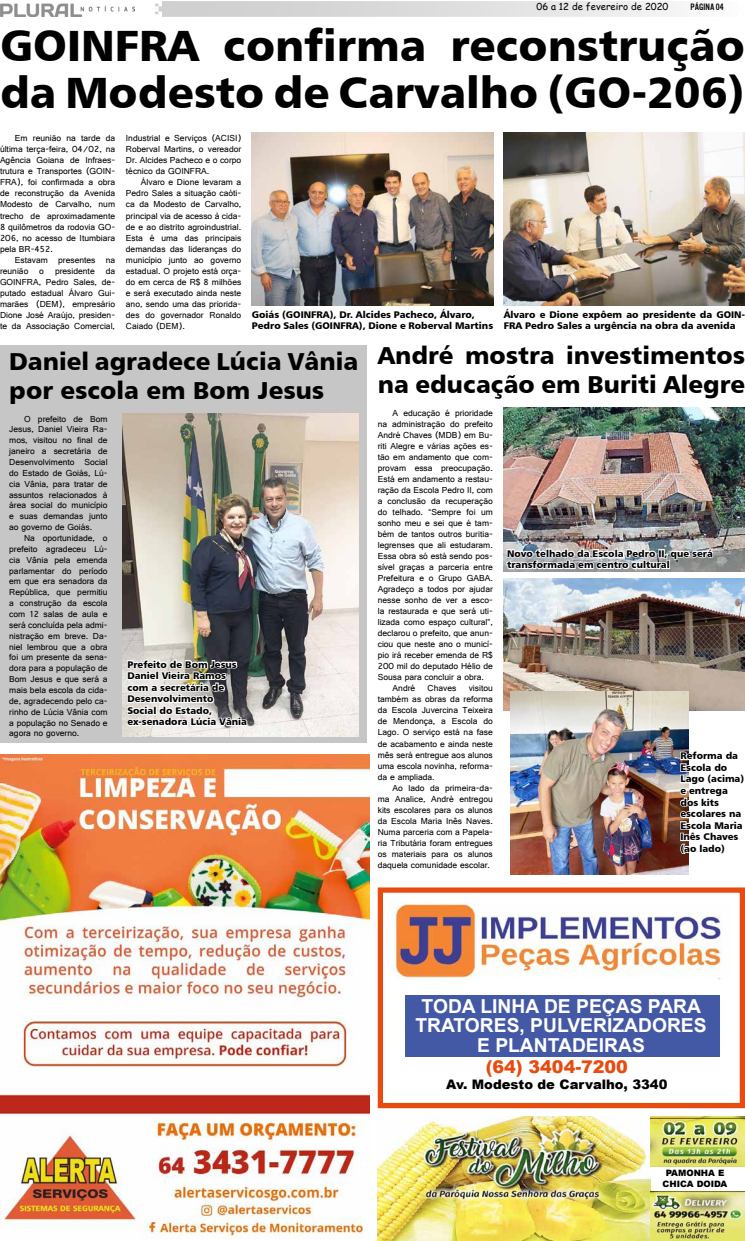
<style>
.page{position:relative;width:745px;height:1241px;background:#fff}
.page>*{position:absolute;margin:0;border:0;box-sizing:border-box;transform-origin:0 0}
.t1{font:43.75px/47.2px "Humanist 777 BT Black B";color:#000}
.t2{font:24.5px/28.9px "Humanist 777 BT Black B";color:#000}
.t3{font:700 19.25px/19.2px "Arial";color:#fff;text-align:center}
.t4{font:900 17.5px "Arial";color:#e84b0f}
.t5{font:900 13.12px "Arial";color:#000}
.t6{font:9.62px/11.5px "Humanist 777 BT Black B";color:#000}
.t7{font:9.62px "Comic Sans MS";color:#000}
.t8{font:9.62px "U.S.101";color:#000}
.t9{font:9.19px/11px "Gautami";color:#000;text-align:justify}
.t10{font:900 8.75px/10.5px "Arial";color:#000;text-align:center}
</style>
<div class="page">
<svg style="left:155px;top:1px;width:520px;height:16px;background:#dedede"></svg>
<img style="left:0;top:3px;width:135px;height:14px">
<img style="left:0;top:754px;width:369px;height:485px">
<svg style="left:251px;top:274px;width:243px;height:81px"></svg>
<img style="left:252px;top:133px;width:241px;height:172px">
<svg style="left:503px;top:305px;width:241px;height:1px"></svg>
<img style="left:503px;top:133px;width:241px;height:172px">
<img style="left:503px;top:407px;width:241px;height:164px">
<img style="left:503px;top:579px;width:241px;height:131px">
<img style="left:503px;top:513px;width:211px;height:69px">
<img style="left:510px;top:691px;width:178px;height:183px">
<svg style="left:678px;top:750px;width:11px;height:104px"></svg>
<div style="left:0;top:345px;width:366px;height:397px;background:#c6c6c6"></div>
<img style="left:123px;top:413px;width:235px;height:323px">
<svg style="left:125px;top:658px;width:123px;height:72px;background:#cbcac8"></svg>
<img style="left:377px;top:1116px;width:273px;height:124px">
<div style="left:404px;top:994px;width:315px;height:62px;background:#4359a5"></div>
<div style="left:377px;top:887px;width:367px;height:220px;border:5px solid #e84b0f"></div>
<img style="left:392px;top:902px;width:330px;height:77px">
<img style="left:650px;top:1116px;width:94px;height:50px">
<img style="left:650px;top:1191px;width:94px;height:49px">
<p class="t7" style="left:536px;top:0;width:133px">06 a 12 de fevereiro de 2020</p>
<p class="t8" style="left:690px;top:1px;width:35px">PÁGINa 04</p>
<h1 class="t1" style="left:0;top:20px;width:746px">GOINFRA confirma reconstrução da Modesto de Carvalho (GO-206)</h1>
<p class="t9" style="left:0;top:132px;width:117px;text-indent:15px">Em reunião na tarde da última terça-feira, 04/02, na Agência Goiana de Infraes&shy;trutura e Transportes (GOIN-FRA), foi confirmada a obra de reconstrução da Avenida Modesto de Carvalho, num trecho de aproximadamente 8 quilômetros da rodovia GO-206, no acesso de Itumbiara pela BR-452.</p>
<p class="t9" style="left:0;top:254px;width:116px;text-indent:15px">Estavam presentes na reunião o presidente da GOINFRA, Pedro Sales, de&shy;putado estadual Álvaro Gui&shy;marães (DEM), empresário Dione José Araújo, presiden&shy;te da Associação Comercial,</p>
<p class="t9" style="left:126px;top:132px;width:117px">Industrial e Serviços (ACISI)<br>Roberval Martins, o vereador Dr. Alcides Pacheco e o corpo técnico da GOINFRA.</p>
<p class="t9" style="left:126px;top:177px;width:117px;text-indent:15px">Álvaro e Dione levaram a Pedro Sales a situação caóti&shy;ca da Modesto de Carvalho, principal via de acesso à cida&shy;de e ao distrito agroindustrial.<br>Esta é uma das principais demandas das lideranças do município junto ao governo estadual. O projeto está orça&shy;do em cerca de R$ 8 milhões e será executado ainda neste ano, sendo uma das priorida&shy;des do governador Ronaldo Caiado (DEM).</p>
<p class="t6" style="left:252px;top:308px;width:243px">Goiás (GOINFRA), Dr. Alcides Pacheco, Álvaro,<br>Pedro Sales (GOINFRA), Dione e Roberval Martins</p>
<p class="t6" style="left:503px;top:308px;width:243px">Álvaro e Dione expôem ao presidente da GOIN-<br>FRA Pedro Sales a urgência na obra da avenida</p>
<h2 class="t2" style="left:377px;top:340px;width:368px">André mostra investimentos na educação em Buriti Alegre</h2>
<p class="t9" style="left:392px;top:407px;width:102px">A educação é prioridade</p>
<p class="t9" style="left:377px;top:418px;width:116px">na administração do prefeito</p>
<p class="t9" style="left:377px;top:429px;width:116px">André Chaves (MDB) em Bu-</p>
<p class="t9" style="left:377px;top:440px;width:117px">riti Alegre e várias ações es-</p>
<p class="t9" style="left:377px;top:451px;width:116px">tão em andamento que com-</p>
<p class="t9" style="left:377px;top:462px;width:116px">provam essa preocupação.</p>
<p class="t9" style="left:377px;top:473px;width:116px">Está em andamento a restau-</p>
<p class="t9" style="left:377px;top:484px;width:116px">ração da Escola Pedro II, com</p>
<p class="t9" style="left:377px;top:495px;width:117px">a conclusão da recuperação</p>
<p class="t9" style="left:377px;top:506px;width:116px">do telhado. “Sempre foi um</p>
<p class="t9" style="left:377px;top:517px;width:116px">sonho meu e sei que é tam-</p>
<p class="t9" style="left:377px;top:528px;width:116px">bém de tantos outros buritia-</p>
<p class="t9" style="left:377px;top:539px;width:116px">legrenses que ali estudaram.</p>
<p class="t9" style="left:377px;top:550px;width:116px">Essa obra só está sendo pos-</p>
<p class="t9" style="left:377px;top:561px;width:117px">sível graças a parceria entre</p>
<p class="t9" style="left:377px;top:572px;width:116px">Prefeitura e o Grupo GABA.</p>
<p class="t9" style="left:377px;top:583px;width:116px">Agradeço a todos por ajudar</p>
<p class="t9" style="left:377px;top:594px;width:116px">nesse sonho de ver a esco-</p>
<p class="t9" style="left:377px;top:605px;width:116px">la restaurada e que será uti-</p>
<p class="t9" style="left:377px;top:616px;width:116px">lizada como espaço cultural”,</p>
<p class="t9" style="left:377px;top:627px;width:116px">declarou o prefeito, que anun-</p>
<p class="t9" style="left:377px;top:638px;width:116px">ciou que neste ano o municí-</p>
<p class="t9" style="left:377px;top:649px;width:116px">pio irá receber emenda de R$</p>
<p class="t9" style="left:377px;top:660px;width:116px">200 mil do deputado Hélio de</p>
<p class="t9" style="left:377px;top:671px;width:108px">Sousa para concluir a obra.</p>
<p class="t9" style="left:392px;top:682px;width:24px">André</p>
<p class="t9" style="left:427px;top:682px;width:30px">Chaves</p>
<h2 class="t2" style="left:9px;top:346px;width:350px">Daniel agradece Lúcia Vânia por escola em Bom Jesus</h2>
<p class="t9" style="left:9px;top:413px;width:100px;text-indent:15px">O prefeito de Bom Jesus, Daniel Vieira Ra&shy;mos, visitou no final de janeiro a secretária de Desenvolvimento Social do Estado de Goiás, Lú&shy;cia Vânia, para tratar de assuntos relacionados à área social do município e suas demandas junto ao governo de Goiás.</p>
<p class="t9" style="left:9px;top:532px;width:100px;text-indent:15px">Na oportunidade, o prefeito agradeceu Lú&shy;cia Vânia pela emenda parlamentar do período em que era senadora da República, que permitiu a construção da escola com 12 salas de aula e será concluída pela admi&shy;nistração em breve. Da&shy;niel lembrou que a obra foi um presente da sena&shy;dora para a população de Bom Jesus e que será a mais bela escola da cida&shy;de, agradecendo pelo ca&shy;rinho de Lúcia Vânia com a população no Senado e agora no governo.</p>
<p class="t6" style="left:506px;top:547px;width:207px">Novo telhado da Escola Pedro II, que será transformada em centro cultural</p>
<p class="t6" style="left:127px;top:658px;width:121px">Prefeito de Bom Jesus<br>Daniel Vieira Ramos com a secretária de<br>Desenvolvimento<br>Social do Estado, ex-senadora Lúcia Vânia</p>
<p class="t9" style="left:377px;top:682px;width:117px;text-indent:91px">visitou também as obras da reforma da Escola Juvercina Teixeira de Mendonça, a Escola do Lago. O serviço está na fase de acabamento e ainda neste mês será entregue aos alunos uma escola novinha, reforma&shy;da e ampliada.</p>
<p class="t9" style="left:377px;top:781px;width:117px;text-indent:15px">Ao lado da primeira-da&shy;ma Analice, André entregou kits escolares para os alunos da Escola Maria Inês Naves.<br>Numa parceria com a Papela&shy;ria Tributária foram entregues os materiais para os alunos daquela comunidade escolar.</p>
<p class="t6" style="left:680px;top:749px;width:65px">Reforma da<br>Escola do<br>Lago (acima) e entrega dos kits escolares na<br>Escola Maria<br>Inês Chaves (ao lado)</p>
<h3 class="t3" style="left:415px;top:996px;width:292px">TODA LINHA DE PEÇAS PARA<br>TRATORES, PULVERIZADORES<br>E PLANTADEIRAS</h3>
<h3 class="t4" style="left:485px;top:1053px;width:143px">(64) 3404-7200</h3>
<h3 class="t5" style="left:446px;top:1074px;width:222px">Av. Modesto de Carvalho, 3340</h3>
<p class="t10" style="left:662px;top:1167px;width:66px">PAMONHA E<br>CHICA DOIDA</p>
</div>
